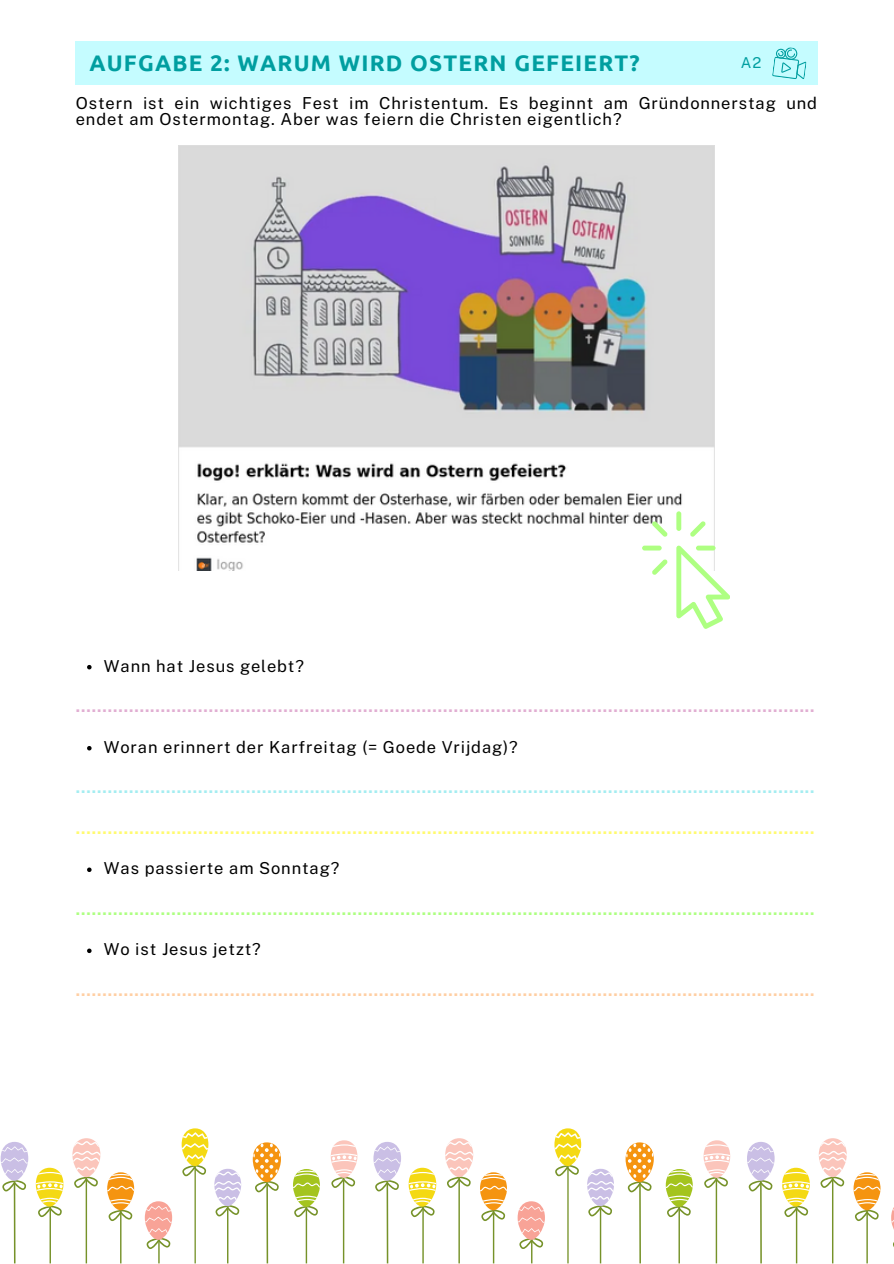
<style>
.page{position:relative;width:894px;height:1264px;background:#fff}
.page>*{position:absolute;margin:0;border:0;box-sizing:border-box;transform-origin:0 0}
.t1{font:700 22.5px "Ubuntu";letter-spacing:.055em;color:#009ea0}
.t2{font:16.5px/15.8px "Public Sans";letter-spacing:.055em;color:#000}
.t3{font:700 16.5px "Public Sans";color:#e1aed2}
.t4{font:700 16.5px "Public Sans";color:#a4edf1}
.t5{font:700 16.5px "Public Sans";color:#fffa6f}
.t6{font:700 16.5px "Public Sans";color:#aeff82}
.t7{font:700 16.5px "Public Sans";color:#ffcfa3}
.t8{font:15px "Public Sans";color:#009ea0}
</style>
<div class="page">
<div style="left:76px;top:41px;width:741px;height:43px;background:#c5fcff"></div>
<svg style="left:772px;top:47px;width:34px;height:32px"></svg>
<img style="left:179px;top:146px;width:535px;height:424px">
<svg style="left:676px;top:545px;width:53px;height:83px"></svg>
<div style="left:676px;top:511px;width:5px;height:20px;background:#aeff82;border-radius:2px"></div>
<div style="left:642px;top:545px;width:19px;height:5px;background:#aeff82;border-radius:2px"></div>
<div style="left:695px;top:545px;width:20px;height:5px;background:#aeff82;border-radius:2px"></div>
<svg style="left:651px;top:521px;width:16px;height:15px"></svg>
<svg style="left:651px;top:559px;width:16px;height:15px"></svg>
<svg style="left:689px;top:521px;width:16px;height:15px"></svg>
<svg style="left:1px;top:1142px;width:27px;height:121px"></svg>
<svg style="left:72px;top:1138px;width:28px;height:125px"></svg>
<svg style="left:107px;top:1172px;width:27px;height:91px"></svg>
<svg style="left:293px;top:1169px;width:27px;height:94px"></svg>
<svg style="left:36px;top:1167px;width:27px;height:96px"></svg>
<svg style="left:253px;top:1142px;width:28px;height:121px"></svg>
<svg style="left:214px;top:1168px;width:27px;height:95px"></svg>
<svg style="left:182px;top:1128px;width:26px;height:135px"></svg>
<svg style="left:145px;top:1201px;width:27px;height:62px"></svg>
<svg style="left:330px;top:1140px;width:27px;height:123px"></svg>
<svg style="left:87px;top:665px;width:4px;height:4px"></svg>
<svg style="left:87px;top:746px;width:4px;height:4px"></svg>
<svg style="left:87px;top:867px;width:4px;height:5px"></svg>
<svg style="left:87px;top:948px;width:4px;height:5px"></svg>
<svg style="left:373px;top:1142px;width:28px;height:121px"></svg>
<svg style="left:445px;top:1138px;width:28px;height:125px"></svg>
<svg style="left:480px;top:1172px;width:27px;height:91px"></svg>
<svg style="left:665px;top:1169px;width:27px;height:94px"></svg>
<svg style="left:408px;top:1167px;width:28px;height:96px"></svg>
<svg style="left:625px;top:1142px;width:28px;height:121px"></svg>
<svg style="left:587px;top:1168px;width:26px;height:95px"></svg>
<svg style="left:554px;top:1128px;width:27px;height:135px"></svg>
<svg style="left:517px;top:1201px;width:28px;height:62px"></svg>
<svg style="left:703px;top:1140px;width:27px;height:123px"></svg>
<svg style="left:747px;top:1142px;width:27px;height:121px"></svg>
<svg style="left:818px;top:1138px;width:28px;height:125px"></svg>
<svg style="left:853px;top:1172px;width:27px;height:91px"></svg>
<svg style="left:782px;top:1167px;width:27px;height:96px"></svg>
<svg style="left:891px;top:1209px;width:2px;height:18px"></svg>
<h2 class="t1" style="left:89px;top:50px;width:552px">AUFGABE 2: WARUM WIRD OSTERN GEFEIERT?</h2>
<h3 class="t8" style="left:740px;top:54px;width:22px">A2</h3>
<h1 class="t2" style="left:76px;top:96px;width:742px">Ostern ist ein wichtiges Fest im Christentum. Es beginnt am Gründonnerstag und endet am Ostermontag. Aber was feiern die Christen eigentlich?</h1>
<p class="t2" style="left:104px;top:658px;width:201px">Wann hat Jesus gelebt?</p>
<p class="t3" style="left:76px;top:696px;width:740px">...........................................................................................................................................</p>
<p class="t2" style="left:104px;top:739px;width:415px">Woran erinnert der Karfreitag (= Goede Vrijdag)?</p>
<p class="t4" style="left:76px;top:777px;width:740px">...........................................................................................................................................</p>
<h3 class="t5" style="left:76px;top:818px;width:740px">...........................................................................................................................................</h3>
<p class="t2" style="left:104px;top:860px;width:237px">Was passierte am Sonntag?</p>
<h3 class="t6" style="left:76px;top:899px;width:740px">...........................................................................................................................................</h3>
<h3 class="t2" style="left:104px;top:941px;width:158px">Wo ist Jesus jetzt?</h3>
<p class="t7" style="left:76px;top:980px;width:740px">...........................................................................................................................................</p>
</div>
